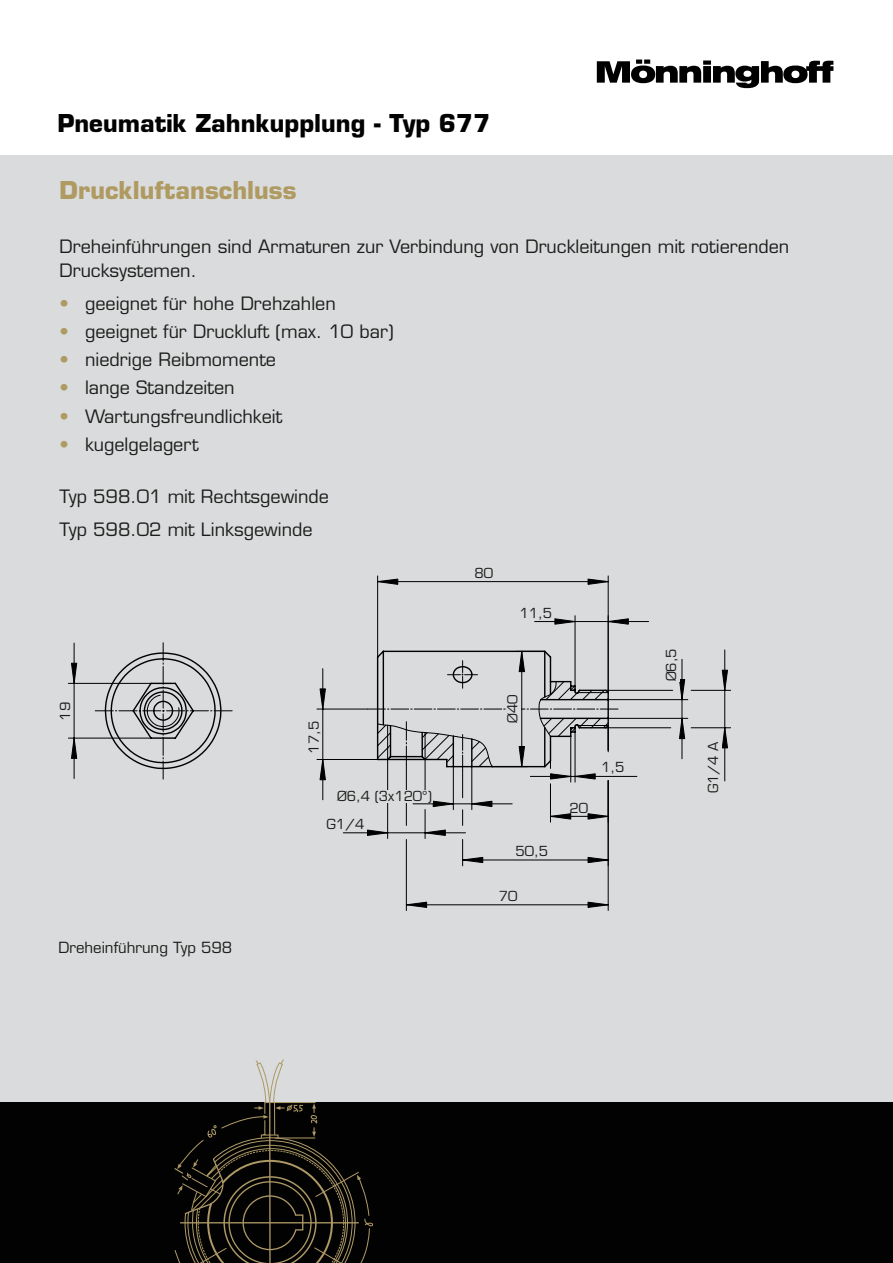
<style>
.page{position:relative;width:893px;height:1263px;background:#fff}
.page>*{position:absolute;margin:0;border:0;box-sizing:border-box;transform-origin:0 0}
.t1{font:700 24px "Eurostile LT Std";color:#020203}
.Überschrift_H2{font:700 24px "Eurostile LT Std";color:#af9a62}
.Fließtext{font:18px/24px "Eurostile LT Std";color:#1d1d1b}
.Bildunterschrift{font:15px "Eurostile LT Std";color:#1d1d1b}
.t2{font:13.5px "Eurostile LT Std";color:#1d1d1b}
.s1{color:#af9a62}
</style>
<div class="page">
<div style="left:0;top:156px;width:893px;height:1107px;background:#d9dbdc"></div>
<div style="left:0;top:1102px;width:893px;height:161px;background:#020203"></div>
<svg style="left:174px;top:1059px;width:199px;height:204px"></svg>
<hr style="left:535px;top:621px;width:40px;height:1px;background:#000">
<hr style="left:575px;top:621px;width:33px;height:1px;background:#000">
<hr style="left:608px;top:621px;width:41px;height:1px;background:#000">
<hr style="left:575px;top:616px;width:1px;height:70px;background:#000">
<svg style="left:609px;top:619px;width:19px;height:5px"></svg>
<svg style="left:555px;top:619px;width:20px;height:5px"></svg>
<hr style="left:378px;top:581px;width:230px;height:1px;background:#000">
<hr style="left:377px;top:576px;width:1px;height:81px;background:#000">
<hr style="left:608px;top:576px;width:1px;height:117px;background:#000">
<svg style="left:588px;top:579px;width:20px;height:5px"></svg>
<svg style="left:377px;top:579px;width:21px;height:5px"></svg>
<hr style="left:575px;top:776px;width:62px;height:1px;background:#000">
<hr style="left:406px;top:904px;width:202px;height:1px;background:#000">
<hr style="left:406px;top:839px;width:1px;height:71px;background:#000">
<hr style="left:608px;top:780px;width:1px;height:130px;background:#000">
<svg style="left:588px;top:902px;width:20px;height:5px"></svg>
<svg style="left:406px;top:902px;width:21px;height:5px"></svg>
<hr style="left:682px;top:718px;width:1px;height:41px;background:#000">
<hr style="left:682px;top:659px;width:1px;height:41px;background:#000">
<hr style="left:608px;top:718px;width:80px;height:1px;background:#000">
<hr style="left:608px;top:699px;width:80px;height:1px;background:#000">
<svg style="left:679px;top:679px;width:6px;height:60px"></svg>
<hr style="left:724px;top:728px;width:1px;height:53px;background:#000">
<hr style="left:724px;top:690px;width:1px;height:38px;background:#000">
<hr style="left:724px;top:650px;width:1px;height:40px;background:#000">
<hr style="left:606px;top:727px;width:65px;height:1px;background:#000">
<hr style="left:691px;top:727px;width:40px;height:1px;background:#000">
<hr style="left:691px;top:690px;width:40px;height:1px;background:#000">
<hr style="left:606px;top:690px;width:67px;height:1px;background:#000">
<svg style="left:722px;top:670px;width:6px;height:20px"></svg>
<svg style="left:722px;top:728px;width:6px;height:20px"></svg>
<svg style="left:316px;top:640px;width:303px;height:226px"></svg>
<svg style="left:94px;top:642px;width:139px;height:138px"></svg>
<hr style="left:74px;top:738px;width:1px;height:40px;background:#000">
<hr style="left:74px;top:683px;width:1px;height:55px;background:#000">
<hr style="left:74px;top:643px;width:1px;height:40px;background:#000">
<hr style="left:68px;top:738px;width:83px;height:1px;background:#000">
<hr style="left:68px;top:683px;width:83px;height:1px;background:#000">
<svg style="left:71px;top:663px;width:6px;height:20px"></svg>
<svg style="left:71px;top:738px;width:6px;height:20px"></svg>
<div style="left:337px;top:790px;width:95px;height:13px;background:#d9dbdc"></div>
<div style="left:507px;top:688px;width:14px;height:35px;background:#d9dbdc"></div>
<div style="left:666px;top:646px;width:14px;height:35px;background:#d9dbdc"></div>
<svg style="left:597px;top:60px;width:236px;height:28px"></svg>
<p class="t1" style="left:57px;top:108px;width:435px">Pneumatik Zahnkupplung - Typ 677</p>
<p class="Überschrift_H2" style="left:60px;top:176px;width:239px">Druckluftanschluss</p>
<p class="Fließtext" style="left:60px;top:235px;width:731px">Dreheinführungen sind Armaturen zur Verbindung von Druckleitungen mit rotierenden<br>Drucksystemen.</p>
<p class="Fließtext" style="left:60px;top:291px;width:278px"><span class="s1">•</span> geeignet für hohe Drehzahlen</p>
<p class="Fließtext" style="left:60px;top:319px;width:336px"><span class="s1">•</span> geeignet für Druckluft (max. 10 bar)</p>
<p class="Fließtext" style="left:60px;top:348px;width:218px"><span class="s1">•</span> niedrige Reibmomente</p>
<p class="Fließtext" style="left:60px;top:376px;width:177px"><span class="s1">•</span> lange Standzeiten</p>
<p class="Fließtext" style="left:60px;top:404px;width:224px"><span class="s1">•</span> Wartungsfreundlichkeit</p>
<p class="Fließtext" style="left:60px;top:432px;width:141px"><span class="s1">•</span> kugelgelagert</p>
<p class="Fließtext" style="left:60px;top:485px;width:271px">Typ 598.01 mit Rechtsgewinde</p>
<p class="Fließtext" style="left:60px;top:517px;width:255px">Typ 598.02 mit Linksgewinde</p>
<p class="t2" style="left:474px;top:565px;width:20px">80</p>
<p class="t2" style="left:57px;top:721px;width:20px;rotate:-90deg">19</p>
<p class="Bildunterschrift" style="left:58px;top:938px;width:175px">Dreheinführung Typ 598</p>
<p class="t2" style="left:306px;top:754px;width:34px;rotate:-90deg">17,5</p>
<p class="t2" style="left:337px;top:787px;width:96px">Ø6,4 (3x120°)</p>
<p class="t2" style="left:327px;top:816px;width:39px">G1/4</p>
<p class="t2" style="left:520px;top:605px;width:34px">11,5</p>
<p class="t2" style="left:505px;top:723px;width:30px;rotate:-90deg">Ø40</p>
<p class="t2" style="left:515px;top:843px;width:34px">50,5</p>
<p class="t2" style="left:499px;top:888px;width:20px">70</p>
<p class="t2" style="left:569px;top:800px;width:20px">20</p>
<p class="t2" style="left:601px;top:758px;width:25px">1,5</p>
<p class="t2" style="left:663px;top:681px;width:35px;rotate:-90deg">Ø6,5</p>
<p class="t2" style="left:705px;top:793px;width:53px;rotate:-90deg">G1/4 A</p>
</div>
